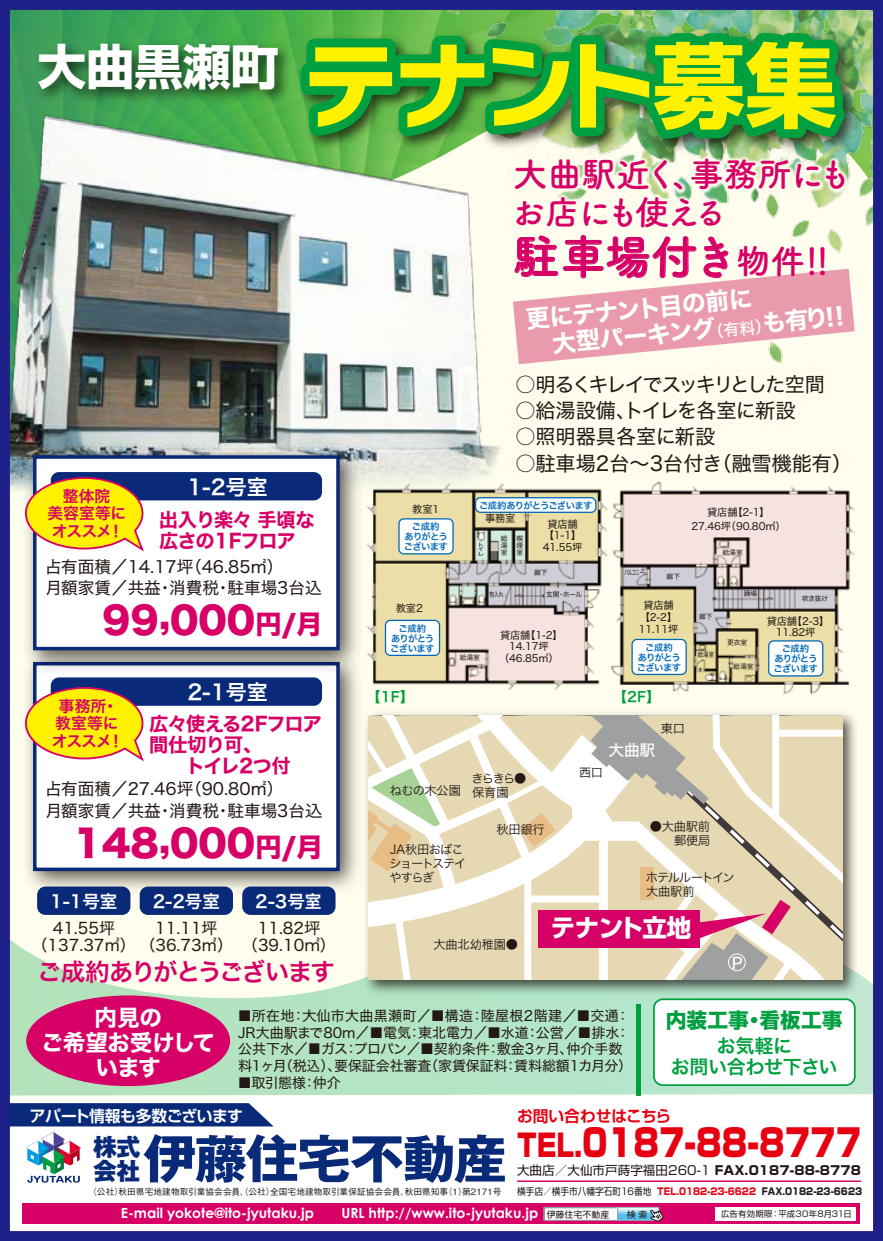
<style>
.page{position:relative;width:883px;height:1241px;background:#fff}
.page>*{position:absolute;margin:0;border:0;box-sizing:border-box;transform-origin:0 0}
.t1{font:700 51.45px "Gothic MB101 Pro";letter-spacing:-.03em;color:#092a78;scale:1.04 1}
.t2{font:700 48.3px "Shin Go Pro";color:#fff}
.t3{font:700 46.73px "Tsuku A Rd Gothic";letter-spacing:-.02em;color:#d70066}
.t4{font:900 37.62px "Shin Go Pro";color:#e60012;scale:.83 1}
.t5{font:36.75px "Hira Kaku Std W8";color:#d70066}
.t6{font:700 34.3px/37.3px "Tsuku A Rd Gothic";letter-spacing:-.06em;color:#d70066}
.t7{font:24.5px "Hira Kaku Std W6";letter-spacing:-.075em;color:#d70066}
.t8{font:700 24.5px "Shin Go Pro";letter-spacing:-.02em;color:#fff}
.t9{font:23.97px/26.2px "Hira Kaku Std W7";color:#fff}
.t10{font:800 23.8px "Gothic MB101 Pro";color:#092a78}
.t11{font:22.57px/25px "Hira Kaku Std W7";letter-spacing:-.02em;color:#fff;text-align:center}
.t12{font:21px "Hira Kaku Std W6";color:#fff}
.t13{font:20.82px "Hira Kaku Std W8";color:#00a041}
.t14{font:20.12px "Hira Kaku Std W4";color:#221815}
.t15{font:20.12px "Hira Kaku Std W4";letter-spacing:-.115em;color:#221815}
.t16{font:20.12px "Hira Kaku Std W4";letter-spacing:-.03em;color:#221815}
.t17{font:19.25px/21px "Hira Kaku Std W7";letter-spacing:-.04em;color:#d70066}
.t18{font:19.07px/21px "Hira Kaku Std W6";letter-spacing:-.02em;color:#00a041;text-align:center}
.t19{font:17.5px "Hira Kaku Std W6";color:#fff}
.t20{font:16.62px/20.8px "Hira Kaku Std W4";color:#221815}
.t21{font:15.75px/17.5px "Hira Kaku Std W4";color:#221815}
.t22{font:15.75px/17.5px "Hira Kaku Std W6";letter-spacing:.01em;color:#d70066;text-align:center}
.t23{font:700 15.75px "Shin Go Pro De";letter-spacing:-.025em;color:#fff}
.t24{font:700 15.75px "Shin Go Pro De";color:#e60012}
.t25{font:15.75px "Hira Kaku Std W5";color:#fff}
.t26{font:14px/16.6px "Hira Kaku Std W4";letter-spacing:-.005em;color:#221815}
.t27{font:700 14px "Century Gothic";color:#fff}
.t28{font:14px "Hira Kaku Std W6";color:#00a041}
.t29{font:12.42px "Shin Go Pro";letter-spacing:.01em;color:#221815}
.t30{font:12.25px/14px "Hira Kaku Std W3";letter-spacing:-.035em;color:#221815}
.t31{font:12.25px/14px "Hira Kaku Std W3";letter-spacing:-.09em;color:#221815}
.t32{font:10.15px/11.9px "Hira Kaku Std W4";letter-spacing:-.01em;color:#221815;text-align:center}
.t33{font:9.62px "Shin Go Pro";color:#221815;scale:.9 1}
.t34{font:9.28px/10.2px "Hira Kaku Std W6";letter-spacing:-.075em;color:#0068b7;text-align:center}
.t35{font:8.92px "Gothic MB101 Pro";color:#221815}
.t36{font:500 8.75px "Gothic BBB Pro";color:#221815}
.t37{font:8.58px "Shin Go Pro";letter-spacing:.015em;color:#221815}
.t38{font:8.22px "Shin Go Pro";letter-spacing:.035em;color:#221815}
.t39{font:6.83px/6.6px "Hira Kaku Std W4";letter-spacing:-.01em;color:#221815;text-align:justify}
.t40{font:6.83px "Hira Kaku Std W4";letter-spacing:-.01em;color:#221815;scale:.6 1}
.t41{font:6.83px "Hira Kaku Std W4";letter-spacing:-.01em;color:#221815;scale:.8 1}
.t42{font:6.83px "Hira Kaku Std W4";letter-spacing:-.01em;color:#221815;scale:.7 1}
.t43{font:5.42px/4.7px "Hira Kaku Std W4";color:#221815;text-align:justify;scale:1.25 1}
.s1{font-family:"Typelabo N Std";font-size:92.23px}
.s2{font-size:92.23px}
.s3{font-size:34.3px}
.s4{font-family:"Hira Kaku Std W5";font-size:16.1px}
.s5{font-size:26.25px}
.s6{font-size:30.97px}
.s7{font-weight:800}
.s8{font-weight:800;color:#e60012}
.s9{font-weight:800;font-size:23.8px}
.s10{font-family:"Gothic MB101 Pro";font-weight:400;font-size:8.92px;color:#221815}
</style>
<div class="page">
<img style="left:0;top:0;width:883px;height:1240px">
<h2 class="t2" style="left:38px;top:28px;width:801px">大曲黒瀬町<span class="s1">テナント</span><span class="s2">募集</span></h2>
<h3 class="t6" style="left:511px;top:154px;width:342px">大曲駅近く、事務所にもお店にも使える</h3>
<h3 class="t3" style="left:513px;top:220px;width:328px">駐車場付き<span class="s3">物件！！</span></h3>
<h3 class="t9" style="left:525px;top:306px;width:326px;rotate:-5deg">更にテナント目の前に<br>　大型パーキング<span class="s4">（有料）</span>も有り！！</h3>
<p class="t22" style="left:47px;top:487px;width:81px">整体院<br>美容室等にオススメ！</p>
<h3 class="t12" style="left:187px;top:470px;width:82px">1-2号室</h3>
<h3 class="t17" style="left:159px;top:509px;width:158px">出入り楽々 手頃な広さの1Fフロア</h3>
<p class="t20" style="left:45px;top:556px;width:278px">占有面積／14.17坪（46.85㎡）<br>月額家賃／共益・消費税・駐車場3台込</p>
<h3 class="t5" style="left:102px;top:599px;width:222px">99,000<span class="s5">円/月</span></h3>
<p class="t22" style="left:52px;top:697px;width:74px">事務所・教室等にオススメ！</p>
<h3 class="t12" style="left:187px;top:675px;width:82px">2-1号室</h3>
<h3 class="t17" style="left:149px;top:713px;width:174px">広々使える2Fフロア間仕切り可、<br>　　トイレ2つ付</h3>
<p class="t20" style="left:45px;top:777px;width:278px;line-height:22.6px">占有面積／27.46坪（90.80㎡）<br>月額家賃／共益・消費税・駐車場3台込</p>
<h3 class="t5" style="left:74px;top:822px;width:250px">148,000<span class="s5">円/月</span></h3>
<p class="t19" style="left:50px;top:887px;width:69px">1-1号室</p>
<p class="t19" style="left:153px;top:887px;width:69px">2-2号室</p>
<p class="t19" style="left:255px;top:887px;width:69px">2-3号室</p>
<p class="t21" style="left:32px;top:918px;width:203px;text-indent:21px">41.55坪<br>（137.37㎡）（36.73㎡）</p>
<p class="t21" style="left:155px;top:918px;width:64px">11.11坪</p>
<p class="t21" style="left:242px;top:918px;width:95px;text-align:center">11.82坪（39.10㎡）</p>
<h3 class="t7" style="left:37px;top:953px;width:299px">ご成約ありがとうございます</h3>
<h3 class="t15" style="left:516px;top:369px;width:311px">○明るくキレイでスッキリとした空間</h3>
<h3 class="t16" style="left:516px;top:395px;width:281px">○給湯設備、トイレを各室に新設</h3>
<h3 class="t14" style="left:516px;top:421px;width:201px">○照明器具各室に新設</h3>
<h3 class="t14" style="left:516px;top:448px;width:338px">○駐車場2台～3台付き（融雪機能有）</h3>
<p class="t32" style="left:412px;top:503px;width:29px">教室1</p>
<p class="t34" style="left:404px;top:521px;width:46px">ご成約<br>ありがとうございます</p>
<p class="t34" style="left:479px;top:500px;width:115px">ご成約ありがとうございます</p>
<p class="t32" style="left:485px;top:512px;width:32px">事務室</p>
<p class="t43" style="left:477px;top:542px;width:6px">トイレ</p>
<p class="t39" style="left:501px;top:535px;width:8px">給湯室</p>
<p class="t39" style="left:517px;top:535px;width:8px">喫煙室</p>
<p class="t32" style="left:543px;top:517px;width:41px">貸店舗【1-1】<br>41.55坪</p>
<p class="t32" style="left:691px;top:505px;width:96px;line-height:13.7px">貸店舗【2-1】<br>27.46坪（90.80㎡）</p>
<p class="t39" style="left:723px;top:548px;width:22px">給湯室</p>
<p class="t39" style="left:534px;top:568px;width:15px">廊下</p>
<p class="t40" style="left:624px;top:567px;width:33px">バルコニー</p>
<p class="t39" style="left:667px;top:573px;width:15px">廊下</p>
<p class="t32" style="left:396px;top:602px;width:29px">教室2</p>
<p class="t34" style="left:390px;top:623px;width:46px">ご成約<br>ありがとうございます</p>
<p class="t39" style="left:460px;top:654px;width:22px">給湯室</p>
<p class="t39" style="left:744px;top:590px;width:15px">踊場</p>
<p class="t42" style="left:489px;top:589px;width:22px">物入れ</p>
<p class="t39" style="left:546px;top:591px;width:38px">玄関・ホール</p>
<p class="t39" style="left:802px;top:594px;width:27px">吹き抜け</p>
<p class="t32" style="left:639px;top:599px;width:41px">貸店舗【2-2】<br>11.11坪</p>
<p class="t39" style="left:699px;top:612px;width:15px">廊下</p>
<p class="t32" style="left:767px;top:614px;width:64px">貸店舗【2-3】</p>
<p class="t32" style="left:500px;top:628px;width:64px">貸店舗【1-2】</p>
<p class="t32" style="left:776px;top:626px;width:41px">11.82坪</p>
<p class="t32" style="left:499px;top:640px;width:61px">14.17坪（46.85㎡）</p>
<p class="t39" style="left:727px;top:639px;width:22px">更衣室</p>
<p class="t34" style="left:637px;top:642px;width:46px">ご成約<br>ありがとうございます</p>
<p class="t34" style="left:774px;top:643px;width:46px">ご成約<br>ありがとうございます</p>
<p class="t41" style="left:698px;top:649px;width:22px">給湯室</p>
<p class="t39" style="left:733px;top:663px;width:22px">給湯室</p>
<p class="t28" style="left:367px;top:686px;width:48px">【1F】</p>
<p class="t28" style="left:613px;top:686px;width:48px">【2F】</p>
<p class="t30" style="left:661px;top:721px;width:26px">東口</p>
<p class="t30" style="left:390px;top:783px;width:73px">ねむの木公園</p>
<p class="t30" style="left:472px;top:770px;width:57px">きらきら●保育園</p>
<p class="t25" style="left:609px;top:737px;width:48px">大曲駅</p>
<p class="t30" style="left:579px;top:765px;width:26px">西口</p>
<p class="t31" style="left:389px;top:841px;width:79px">JA秋田おばこショートステイやすらぎ</p>
<p class="t30" style="left:497px;top:822px;width:50px">秋田銀行</p>
<p class="t30" style="left:434px;top:937px;width:86px">大曲北幼稚園●</p>
<p class="t30" style="left:650px;top:819px;width:62px">●大曲駅前　　郵便局</p>
<p class="t31" style="left:646px;top:870px;width:90px">ホテルルートイン大曲駅前</p>
<h3 class="t8" style="left:551px;top:908px;width:142px">テナント立地</h3>
<p class="t25" style="left:732px;top:950px;width:12px">P</p>
<h3 class="t11" style="left:41px;top:1005px;width:175px">内見の<br>ご希望お受けしています</h3>
<p class="t26" style="left:238px;top:1007px;width:396px">■所在地：大仙市大曲黒瀬町／■構造：陸屋根2階建／■交通：JR大曲駅まで80m／■電気：東北電力／■水道：公営／■排水：公共下水／■ガス：プロパン／■契約条件：敷金3ヶ月、仲介手数料1ヶ月（税込）、要保証会社審査（家賃保証料：賃料総額1カ月分）</p>
<p class="t26" style="left:238px;top:1073px;width:104px">■取引態様：仲介</p>
<h3 class="t13" style="left:666px;top:1008px;width:178px">内装工事・看板工事</h3>
<h3 class="t18" style="left:671px;top:1035px;width:168px">お気軽に<br>お問い合わせ下さい</h3>
<p class="t23" style="left:30px;top:1102px;width:215px">アパート情報も多数ございます</p>
<p class="t24" style="left:517px;top:1102px;width:156px">お問い合わせはこちら</p>
<h3 class="t4" style="left:517px;top:1112px;width:416px"><span class="s6">TEL.</span>0187-88-8777</h3>
<p class="t29" style="left:517px;top:1159px;width:345px">大曲店／大仙市戸蒔字福田260-1 <span class="s7">FAX.0187-88-8778</span></p>
<p class="t33" style="left:517px;top:1183px;width:385px">横手店／横手市八幡字石町16番地 <span class="s8">TEL.0182-23-6622</span> <span class="s7">FAX.0182-23-6623</span></p>
<p class="t37" style="left:722px;top:1206px;width:133px">広告有効期限：平成27年1月31日</p>
<h1 class="t1" style="left:93px;top:1115px;width:400px"><span class="s9">会社</span>伊藤住宅不動産</h1>
<p class="t27" style="left:121px;top:1203px;width:195px">E-mail yokote@ito-jyutaku.jp</p>
<p class="t27" style="left:341px;top:1203px;width:270px">URL http://www.ito-jyutaku.jp <span class="s10">伊藤住宅不動産</span></p>
<p class="t35" style="left:627px;top:1206px;width:22px">検 索</p>
<p class="t38" style="left:721px;top:1206px;width:132px">広告有効期限：平成30年8月31日</p>
<h3 class="t10" style="left:93px;top:1126px;width:49px">株式</h3>
<p class="t36" style="left:88px;top:1184px;width:415px">（公社）秋田県宅地建物取引業協会会員、（公社）全国宅地建物取引業保証協会会員、秋田県知事（1）第2171号</p>
</div>
